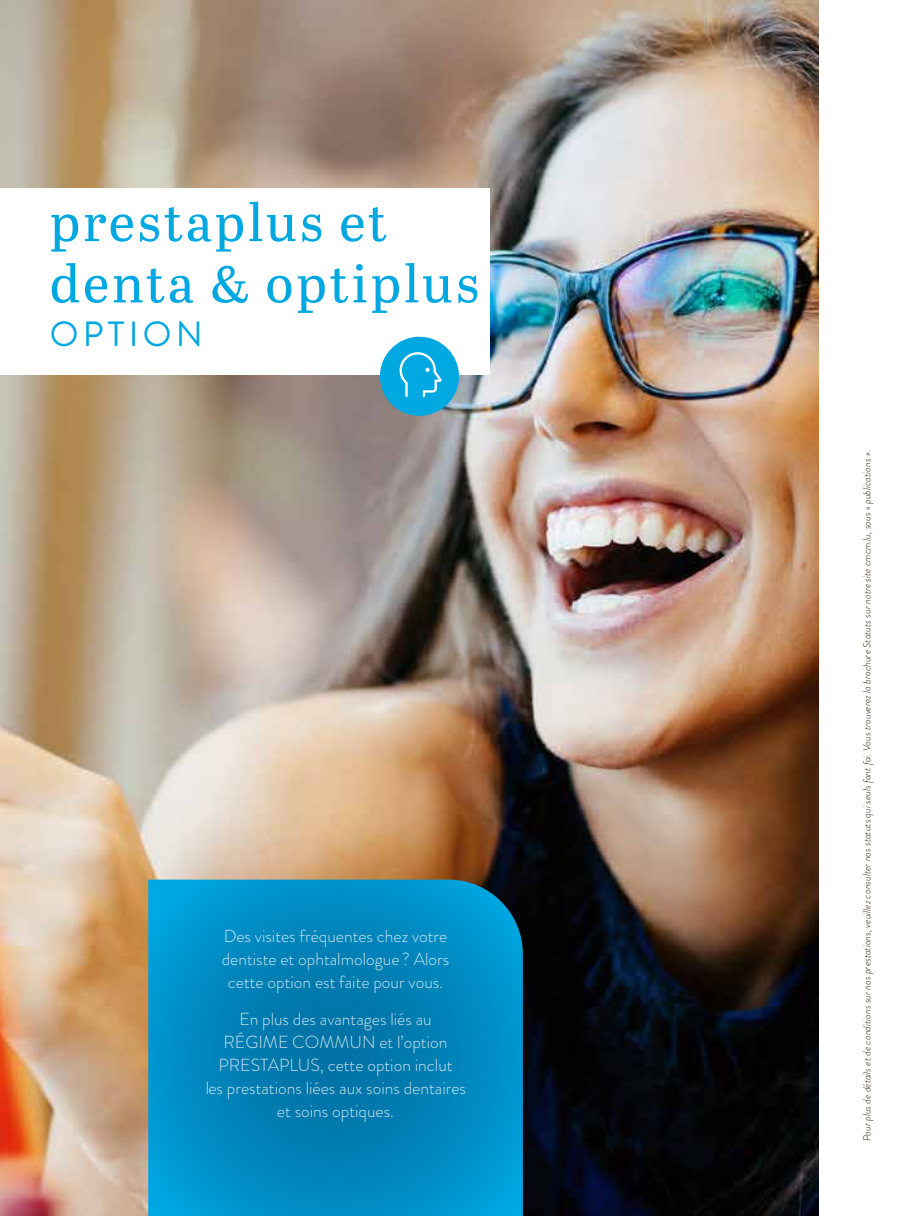
<style>
.page{position:relative;width:918px;height:1216px;background:#fff}
.page>*{position:absolute;margin:0;border:0;box-sizing:border-box;transform-origin:0 0}
.t1{font:52.5px/61.2px "Abril Text";letter-spacing:.05em;color:#00a8e2}
.t2{font:35px "Brandon Grotesque";letter-spacing:.12em;color:#00a8e2}
.t3{font:300 17.5px/22.8px "Brandon Grotesque";color:#fff;text-align:center}
.t4{font:italic 300 10.33px "Brandon Grotesque";color:#2f2912}
</style>
<div class="page">
<img style="left:0;top:0;width:819px;height:1215px">
<svg style="left:148px;top:879px;width:375px;height:336px;background:#0088be"></svg>
<div style="left:0;top:189px;width:489px;height:186px;background:#fff"></div>
<div style="left:380px;top:337px;width:79px;height:79px;background:#00a8e2;border-radius:50%"></div>
<svg style="left:399px;top:352px;width:43px;height:44px"></svg>
<h1 class="t1" style="left:50px;top:189px;width:431px">prestaplus et denta &amp; optiplus</h1>
<h2 class="t2" style="left:50px;top:310px;width:155px">OPTION</h2>
<p class="t3" style="left:222px;top:924px;width:229px">Des visites fréquentes chez votre dentiste et ophtalmologue ? Alors cette option est faite pour vous.</p>
<p class="t3" style="left:205px;top:1008px;width:262px">En plus des avantages liés au<br>RÉGIME COMMUN et l’option<br>PRESTAPLUS, cette option inclut<br>les prestations liées aux soins dentaires et soins optiques.</p>
<p class="t4" style="left:860px;top:1141px;width:692px;rotate:-90deg">Pour plus de détails et de conditions sur nos prestations, veuillez consulter nos statuts qui seuls font foi. Vous trouverez la brochure Statuts sur notre site cmcm.lu, sous « publications ».</p>
</div>
